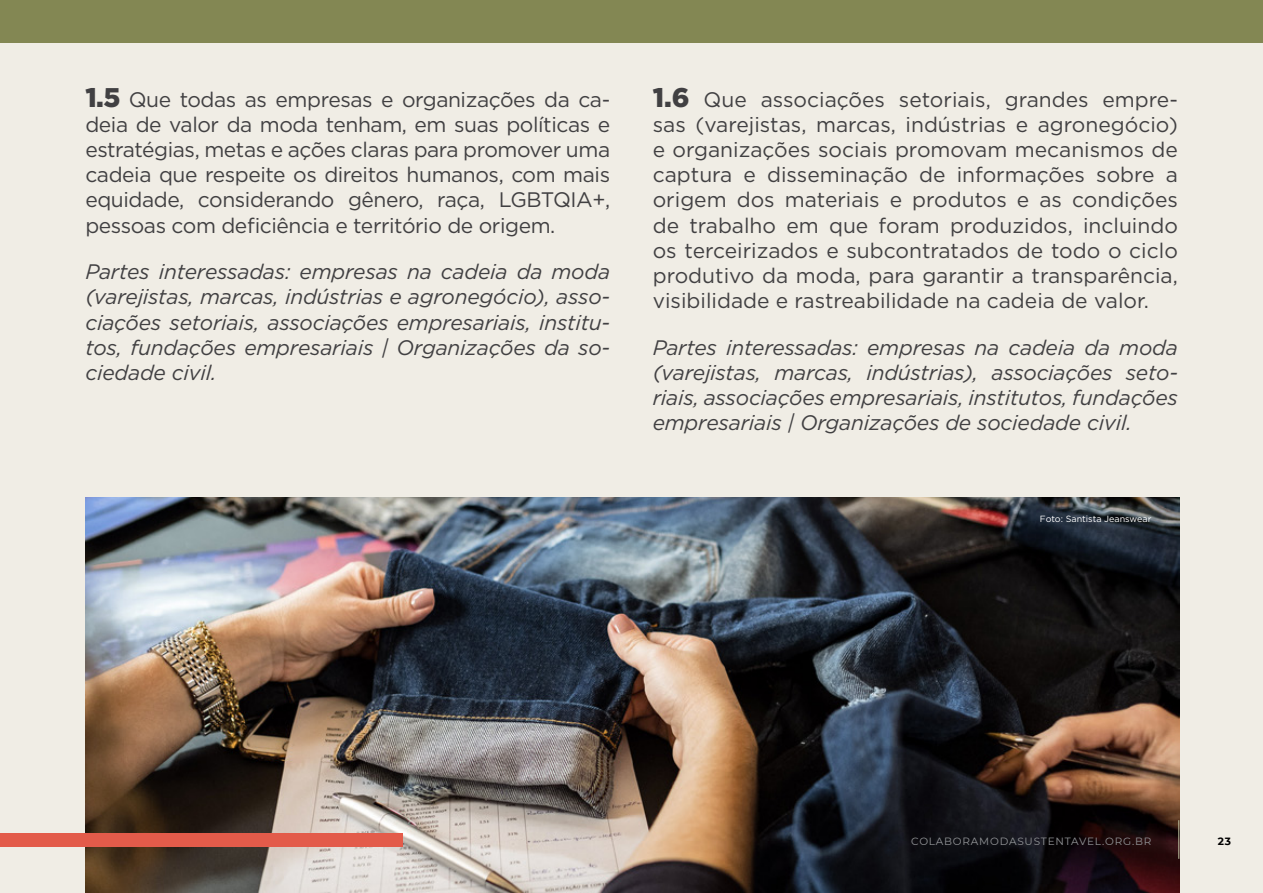
<style>
.page{position:relative;width:1263px;height:893px;background:#fff}
.page>*{position:absolute;margin:0;border:0;box-sizing:border-box;transform-origin:0 0}
.t1{font:21px/25.2px "Gotham";letter-spacing:-.02em;color:#414042;text-align:justify}
.t2{font:italic 21px/25.2px "Gotham";letter-spacing:-.01em;color:#414042;text-align:justify}
.t3{font:10.5px "Montserrat";letter-spacing:.075em;color:#939598}
.t4{font:700 10.5px "Montserrat";color:#000}
.t5{font:9px "Gotham";color:#fff}
.s1{font-weight:900;font-size:27px}
</style>
<div class="page">
<hr style="left:0;top:0;width:1px;height:893px;background:#c4ba98">
<div style="left:2px;top:0;width:1261px;height:893px;background:#f0ede5"></div>
<div style="left:0;top:0;width:1263px;height:43px;background:#838753"></div>
<img style="left:0;top:85px;width:1px;height:703px">
<img style="left:85px;top:497px;width:1094px;height:396px">
<div style="left:0;top:833px;width:403px;height:13px;background:#e35b4a"></div>
<hr style="left:1178px;top:820px;width:1px;height:39px;background:#c2c5a5">
<p class="t1" style="left:85px;top:86px;width:526px"><span class="s1">1.5</span> Que todas as empresas e organizações da ca&shy;deia de valor da moda tenham, em suas políticas e estratégias, metas e ações claras para promover uma cadeia que respeite os direitos humanos, com mais equidade, considerando gênero, raça, LGBTQIA+, pessoas com deficiência e território de origem.</p>
<p class="t2" style="left:85px;top:259px;width:526px">Partes interessadas: empresas na cadeia da moda (varejistas, marcas, indústrias e agronegócio), asso&shy;ciações setoriais, associações empresariais, institu&shy;tos, fundações empresariais | Organizações da so&shy;ciedade civil.</p>
<p class="t1" style="left:653px;top:86px;width:527px"><span class="s1">1.6</span> Que associações setoriais, grandes empre&shy;sas (varejistas, marcas, indústrias e agronegócio) e organizações sociais promovam mecanismos de captura e disseminação de informações sobre a origem dos materiais e produtos e as condições de trabalho em que foram produzidos, incluindo os terceirizados e subcontratados de todo o ciclo produtivo da moda, para garantir a transparência, visibilidade e rastreabilidade na cadeia de valor.</p>
<p class="t2" style="left:653px;top:334px;width:527px">Partes interessadas: empresas na cadeia da moda (varejistas, marcas, indústrias), associações seto&shy;riais, associações empresariais, institutos, fundações empresariais | Organizações de sociedade civil.</p>
<p class="t5" style="left:1040px;top:513px;width:113px">Foto: Santista Jeanswear</p>
<p class="t3" style="left:911px;top:834px;width:242px">COLABORAMODASUSTENTAVEL.ORG.BR</p>
<p class="t4" style="left:1218px;top:833px;width:15px">23</p>
</div>
